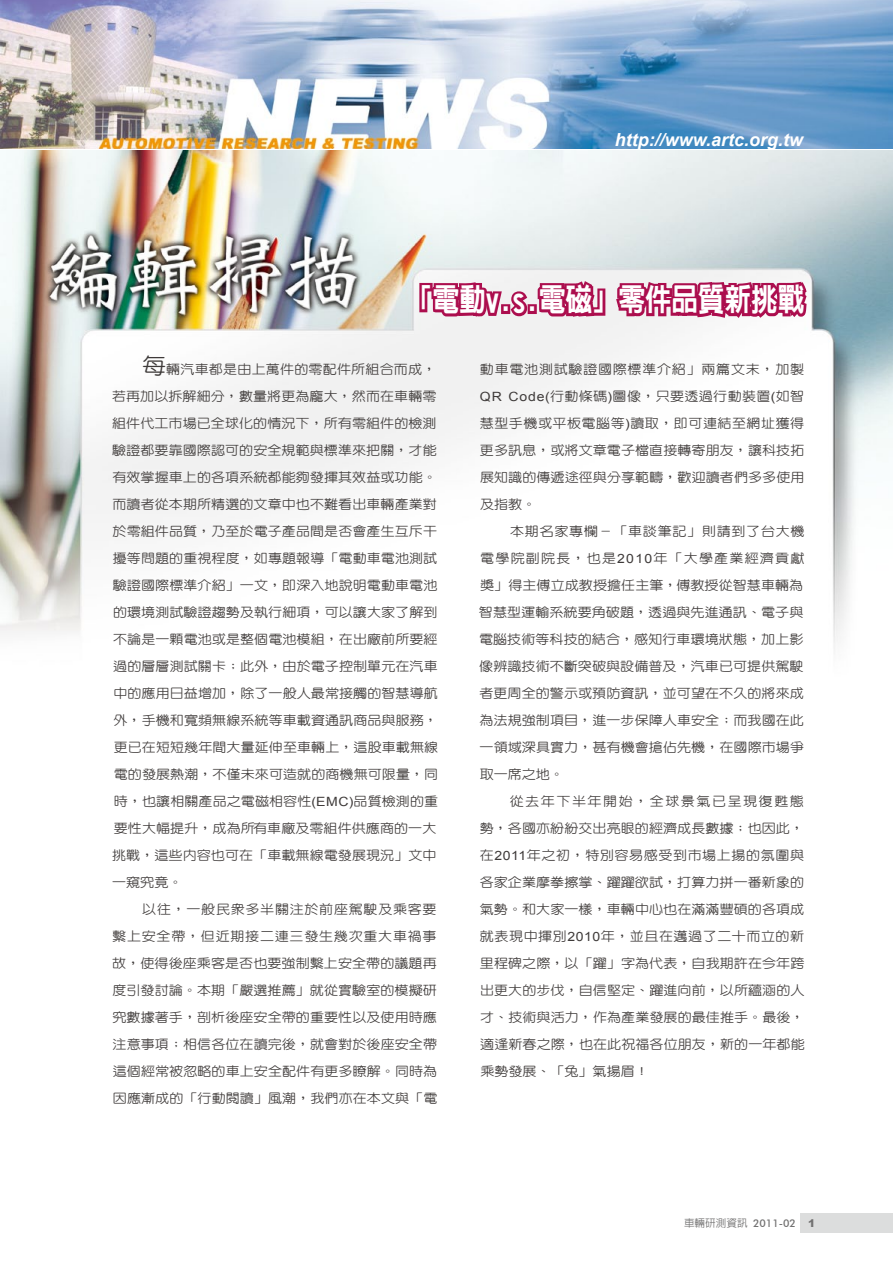
<style>
.page{position:relative;width:893px;height:1263px;background:#fff}
.page>*{position:absolute;margin:0;border:0;box-sizing:border-box;transform-origin:0 0}
.t1{font:800 31.2px "Lin Gothic";color:#fff;scale:.85 1}
.t2{font:italic 700 18px "Arial";color:#fff}
.t3{font:500 12.75px/27px "Yen Round";letter-spacing:.005em;color:#3e3a39;text-align:justify;scale:1.1 1}
.t4{font:500 10.65px "Futura BT";color:#727171}
.s1{font-size:21.75px}
.s2{font-family:"Arial";font-weight:400}
.s3{font-family:"Lin Gothic"}
.s4{font-family:"Arial";font-weight:900}
</style>
<div class="page">
<img style="left:0;top:150px;width:893px;height:501px">
<img style="left:0;top:0;width:893px;height:149px">
<div style="left:800px;top:1212px;width:93px;height:20px;background:#dcdddd"></div>
<svg style="left:417px;top:93px;width:393px;height:558px"></svg>
<h2 class="t2" style="left:615px;top:128px;width:190px">http://www.artc.org.tw</h2>
<h1 class="t1" style="left:406px;top:284px;width:470px">「電動v.s.電磁」零件品質新挑戰</h1>
<p class="t3" style="left:112px;top:356px;width:298px;text-align:left;text-indent:30px"><span class="s1">每</span>輛汽車都是由上萬件的零配件所組合而成，若再加以拆解細分，數量將更為龐大，然而在車輛零組件代工市場已全球化的情況下，所有零組件的檢測驗證都要靠國際認可的安全規範與標準來把關，才能有效掌握車上的各項系統都能夠發揮其效益或功能。而讀者從本期所精選的文章中也不難看出車輛產業對於零組件品質，乃至於電子產品間是否會產生互斥干擾等問題的重視程度，如專題報導「電動車電池測試驗證國際標準介紹」一文，即深入地說明電動車電池的環境測試驗證趨勢及執行細項，可以讓大家了解到不論是一顆電池或是整個電池模組，在出廠前所要經過的層層測試關卡；此外，由於電子控制單元在汽車中的應用日益增加，除了一般人最常接觸的智慧導航外，手機和寬頻無線系統等車載資通訊商品與服務，更已在短短幾年間大量延伸至車輛上，這股車載無線電的發展熱潮，不僅未來可造就的商機無可限量，同時，也讓相關產品之電磁相容性<span class="s2">(EMC)</span>品質檢測的重要性大幅提升，成為所有車廠及零組件供應商的一大挑戰，這些內容也可在「車載無線電發展現況」文中一窺究竟。</p>
<p class="t3" style="left:112px;top:895px;width:297px;text-indent:30px">以往，一般民眾多半關注於前座駕駛及乘客要繫上安全帶，但近期接二連三發生幾次重大車禍事故，使得後座乘客是否也要強制繫上安全帶的議題再度引發討論。本期「嚴選推薦」就從實驗室的模擬研究數據著手，剖析後座安全帶的重要性以及使用時應注意事項；相信各位在讀完後，就會對於後座安全帶這個經常被忽略的車上安全配件有更多瞭解。同時為因應漸成的「行動閱讀」風潮，我們亦在本文與「電</p>
<p class="t3" style="left:480px;top:356px;width:297px">動車電池測試驗證國際標準介紹」兩篇文末，加製<span class="s2">QR Code(</span>行動條碼<span class="s2">)</span>圖像，只要透過行動裝置<span class="s2">(</span>如智慧型手機或平板電腦等<span class="s2">)</span>讀取，即可連結至網址獲得更多訊息，或將文章電子檔直接轉寄朋友，讓科技拓展知識的傳遞途徑與分享範疇，歡迎讀者們多多使用及指教。</p>
<p class="t3" style="left:479px;top:518px;width:297px;text-indent:31px">本期名家專欄－「車談筆記」則請到了台大機電學院副院長，也是<span class="s2">2010</span>年「大學產業經濟貢獻獎」得主傅立成教授擔任主筆，傅教授從智慧車輛為智慧型運輸系統要角破題，透過與先進通訊、電子與電腦技術等科技的結合，感知行車環境狀態，加上影像辨識技術不斷突破與設備普及，汽車已可提供駕駛者更周全的警示或預防資訊，並可望在不久的將來成為法規強制項目，進一步保障人車安全；而我國在此一領域深具實力，甚有機會搶佔先機，在國際市場爭取一席之地。</p>
<p class="t3" style="left:480px;top:788px;width:297px;text-indent:30px">從去年下半年開始，全球景氣已呈現復甦態勢，各國亦紛紛交出亮眼的經濟成長數據；也因此，在<span class="s2">2011</span>年之初，特別容易感受到市場上揚的氛圍與各家企業摩拳擦掌、躍躍欲試，打算力拼一番新象的氣勢。和大家一樣，車輛中心也在滿滿豐碩的各項成就表現中揮別<span class="s2">2010</span>年，並且在邁過了二十而立的新里程碑之際，以「躍」字為代表，自我期許在今年跨出更大的步伐，自信堅定、躍進向前，以所蘊涵的人才、技術與活力，作為產業發展的最佳推手。最後，適逢新春之際，也在此祝福各位朋友，新的一年都能乘勢發展、「兔」氣揚眉！</p>
<p class="t4" style="left:684px;top:1217px;width:133px"><span class="s3">車輛研測資訊</span> 2011-02 <span class="s4">1</span></p>
</div>
